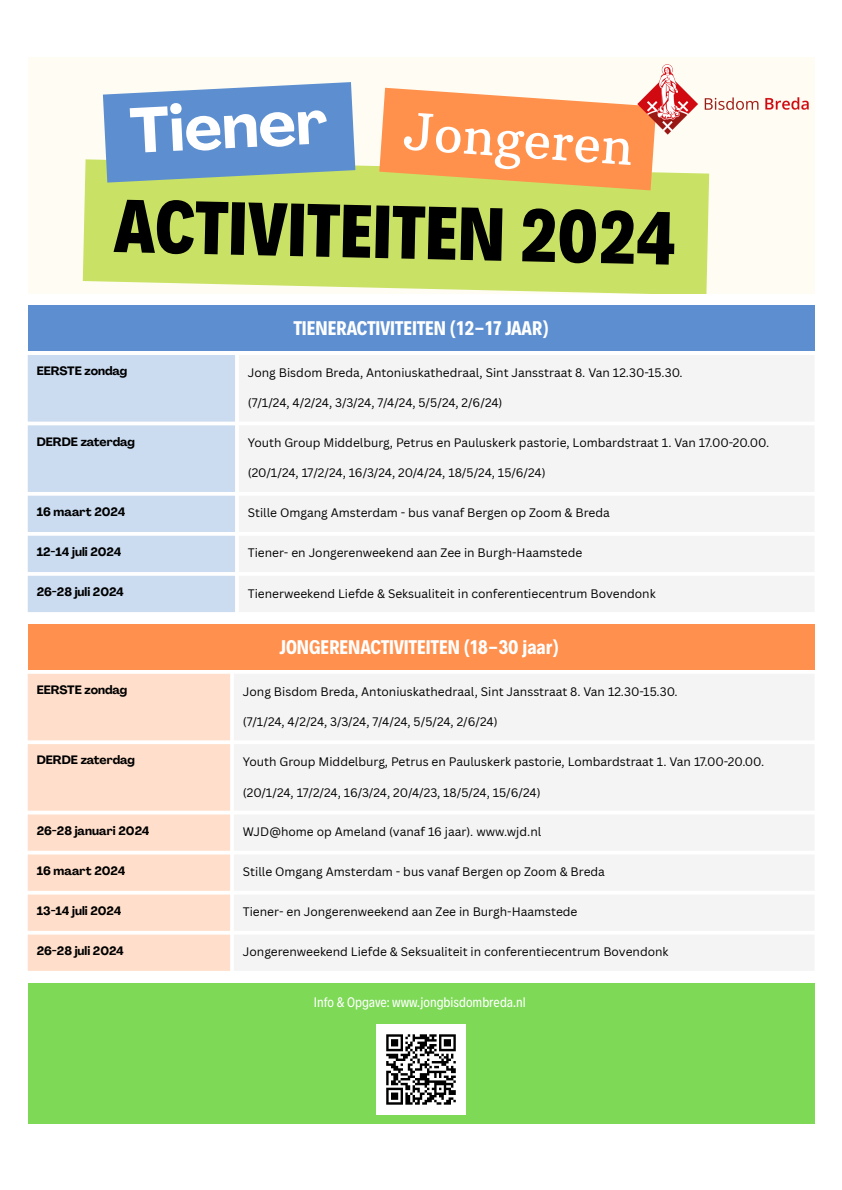
<style>
.page{position:relative;width:842px;height:1190px;background:#fff}
.page>*{position:absolute;margin:0;border:0;box-sizing:border-box;transform-origin:0 0}
.t1{font:800 76px "Decalotype";color:#000}
.t2{font:700 62.9px "Agrandir";color:#fff}
.t3{font:50.9px "Arbutus Slab";color:#fff}
.t4{font:700 20px "Decalotype";color:#fff}
.t5{font:14px "Decalotype";color:#fff}
.t6{font:12px "Canva Sans";color:#000}
.t7{font:700 12px "Agrandir";color:#000}
</style>
<div class="page">
<div style="left:28px;top:57px;width:787px;height:236px;background:#fffdf3"></div>
<div style="left:83px;top:159px;width:626px;height:134px;background:#c9e265"></div>
<svg style="left:103px;top:82px;width:252px;height:101px;background:#709ccb"></svg>
<svg style="left:379px;top:88px;width:277px;height:102px;background:#f9a25e"></svg>
<img style="left:631px;top:64px;width:178px;height:75px">
<div style="left:28px;top:305px;width:787px;height:46px;background:#5d8fd0"></div>
<div style="left:28px;top:355px;width:207px;height:257px;background:#cbdcf1"></div>
<div style="left:239px;top:355px;width:575px;height:257px;background:#f4f4f4"></div>
<div style="left:28px;top:624px;width:787px;height:46px;background:#ff904d"></div>
<svg style="left:28px;top:674px;width:202px;height:297px;background:#ffe1ce"></svg>
<div style="left:234px;top:674px;width:580px;height:296px;background:#f4f4f4"></div>
<div style="left:28px;top:983px;width:787px;height:141px;background:#7ed957"></div>
<img style="left:377px;top:1025px;width:89px;height:90px">
<p class="t2" style="left:129px;top:106px;width:200px;rotate:-3deg">Tiener</p>
<p class="t3" style="left:405px;top:99px;width:233px;rotate:4deg">Jongeren</p>
<p class="t1" style="left:115px;top:176px;width:564px;rotate:1deg">ACTIVITEITEN 2024</p>
<p class="t4" style="left:293px;top:315px;width:257px">TIENERACTIVITEITEN (12-17 JAAR)</p>
<p class="t7" style="left:37px;top:366px;width:92px">EERSTE zondag</p>
<p class="t6" style="left:248px;top:364px;width:436px">Jong Bisdom Breda, Antoniuskathedraal, Sint Jansstraat 8. Van 12.30-15.30.</p>
<p class="t6" style="left:248px;top:394px;width:256px">(7/1/24, 4/2/24, 3/3/24, 7/4/24, 5/5/24, 2/6/24)</p>
<p class="t7" style="left:37px;top:437px;width:100px">DERDE zaterdag</p>
<p class="t6" style="left:248px;top:434px;width:523px">Youth Group Middelburg, Petrus en Pauluskerk pastorie, Lombardstraat 1. Van 17.00-20.00.</p>
<p class="t6" style="left:248px;top:464px;width:299px">(20/1/24, 17/2/24, 16/3/24, 20/4/24, 18/5/24, 15/6/24)</p>
<p class="t7" style="left:37px;top:507px;width:90px">16 maart 2024</p>
<p class="t6" style="left:248px;top:505px;width:364px">Stille Omgang Amsterdam - bus vanaf Bergen op Zoom &amp; Breda</p>
<p class="t7" style="left:37px;top:547px;width:86px">12-14 juli 2024</p>
<p class="t6" style="left:248px;top:545px;width:336px">Tiener- en Jongerenweekend aan Zee in Burgh-Haamstede</p>
<p class="t7" style="left:37px;top:587px;width:89px">26-28 juli 2024</p>
<p class="t6" style="left:248px;top:585px;width:409px">Tienerweekend Liefde &amp; Seksualiteit in conferentiecentrum Bovendonk</p>
<p class="t4" style="left:279px;top:634px;width:281px">JONGERENACTIVITEITEN (18-30 jaar)</p>
<p class="t7" style="left:37px;top:685px;width:92px">EERSTE zondag</p>
<p class="t6" style="left:243px;top:683px;width:436px">Jong Bisdom Breda, Antoniuskathedraal, Sint Jansstraat 8. Van 12.30-15.30.</p>
<p class="t6" style="left:243px;top:713px;width:256px">(7/1/24, 4/2/24, 3/3/24, 7/4/24, 5/5/24, 2/6/24)</p>
<p class="t7" style="left:37px;top:755px;width:100px">DERDE zaterdag</p>
<p class="t6" style="left:243px;top:753px;width:523px">Youth Group Middelburg, Petrus en Pauluskerk pastorie, Lombardstraat 1. Van 17.00-20.00.</p>
<p class="t6" style="left:243px;top:784px;width:299px">(20/1/24, 17/2/24, 16/3/24, 20/4/23, 18/5/24, 15/6/24)</p>
<p class="t7" style="left:37px;top:826px;width:114px">26-28 januari 2024</p>
<p class="t6" style="left:243px;top:823px;width:300px">WJD@home op Ameland (vanaf 16 jaar). www.wjd.nl</p>
<p class="t7" style="left:37px;top:866px;width:90px">16 maart 2024</p>
<p class="t6" style="left:243px;top:863px;width:364px">Stille Omgang Amsterdam - bus vanaf Bergen op Zoom &amp; Breda</p>
<p class="t7" style="left:37px;top:906px;width:86px">13-14 juli 2024</p>
<p class="t6" style="left:243px;top:903px;width:336px">Tiener- en Jongerenweekend aan Zee in Burgh-Haamstede</p>
<p class="t7" style="left:37px;top:946px;width:89px">26-28 juli 2024</p>
<p class="t6" style="left:243px;top:943px;width:427px">Jongerenweekend Liefde &amp; Seksualiteit in conferentiecentrum Bovendonk</p>
<p class="t5" style="left:314px;top:993px;width:213px">Info &amp; Opgave: www.jongbisdombreda.nl</p>
</div>
